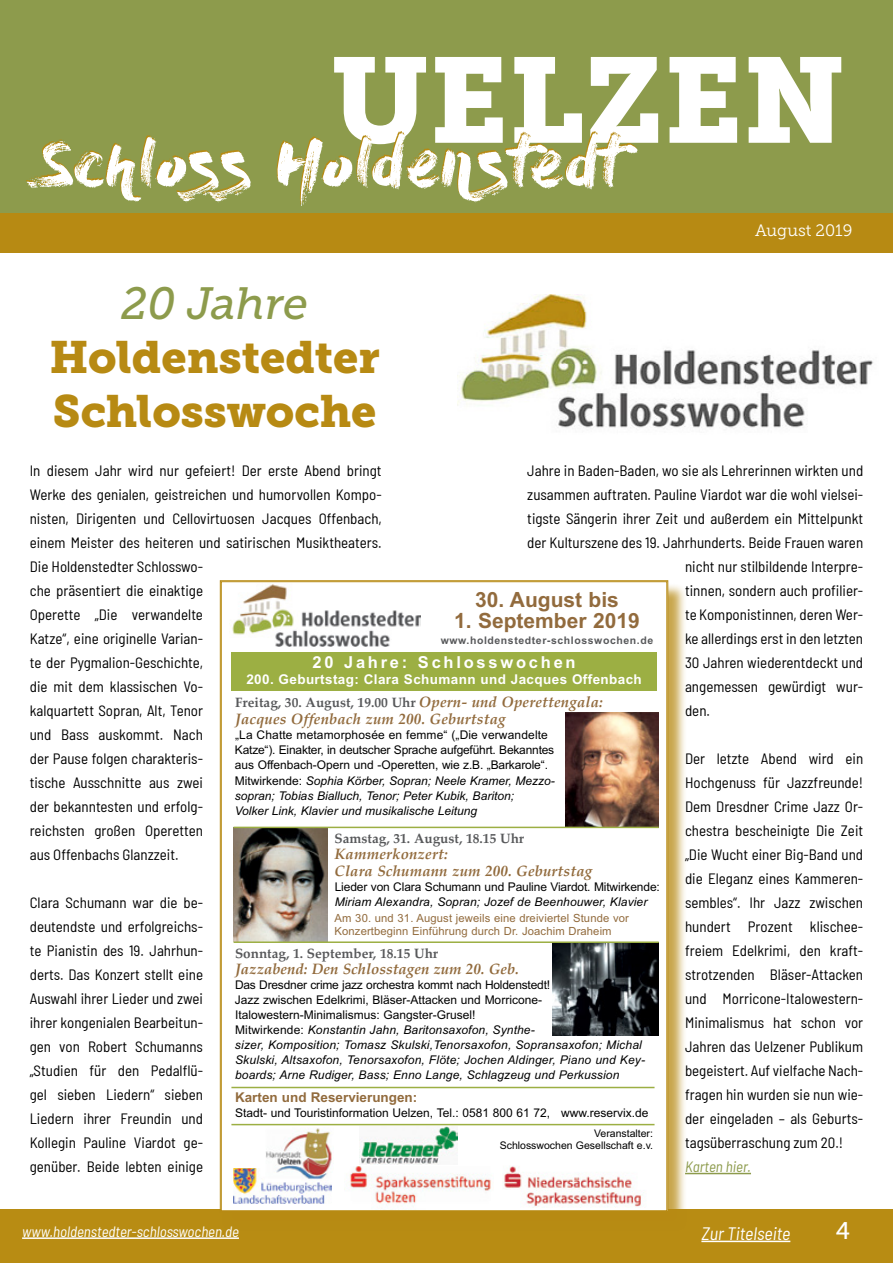
<style>
.page{position:relative;width:893px;height:1263px;background:#fff}
.page>*{position:absolute;margin:0;border:0;box-sizing:border-box;transform-origin:0 0}
.t1{font:600 120px "Lubalin Graph IT Cby BT";color:#fff}
.t2{font:120px "Museo Slab 900";color:#fff}
.t3{font:69px "Dry Brush";letter-spacing:-.025em;color:#fff}
.t4{font:45px/54px "Museo Slab 900";color:#b78a13}
.t5{font:italic 45px "Museo Slab 500";color:#8d9b4c}
.t6{font:24px "Museo Slab 500";color:#fff}
.t7{font:700 21px "Arial";color:#926b3d}
.t8{font:italic semi-condensed 18px "Barlow";color:#fff}
.t9{font:700 16.5px "Arial";letter-spacing:.165em;color:#fff}
.t10{font:16.5px "Museo Slab 300";color:#fff}
.t11{font:semi-condensed 15px/24px "Barlow";color:#000;text-align:justify}
.t12{font:italic 700 15px/16.5px "Palatino Linotype";letter-spacing:.01em;color:#926b3d}
.t13{font:italic semi-condensed 15px "Barlow";color:#fff}
.t14{font:italic semi-condensed 15px "Barlow";color:#8d9b4c}
.t15{font:700 13.5px "Palatino Linotype";color:#58595b}
.t16{font:700 13.5px "Arial";letter-spacing:.03em;color:#fff}
.t17{font:700 13.5px "Arial";color:#926b3d}
.t18{font:italic 12px/15px "Arial";letter-spacing:.01em;color:#000}
.t19{font:12px/15px "Arial";color:#000}
.t20{font:11.25px/13.5px "Arial";letter-spacing:.01em;color:#926b3d}
.t21{font:10.5px/12.6px "Arial";color:#000;text-align:right}
.t22{font:700 10.5px "Arial";letter-spacing:.055em;color:#58595b}
.s1{font-style:italic;font-size:15px;color:#926b3d}
.s2{font-style:normal}
</style>
<div class="page">
<div style="left:0;top:1209px;width:893px;height:54px;background:#b88c13"></div>
<hr style="left:22px;top:1237px;width:217px;height:2px;background:#fff">
<hr style="left:701px;top:1240px;width:89px;height:2px;background:#fff">
<div style="left:0;top:200px;width:893px;height:52px;background:#b78a13"></div>
<div style="left:0;top:0;width:893px;height:213px;background:#8d9b4c"></div>
<hr style="left:685px;top:1173px;width:66px;height:1px;background:#8d9b4c">
<div style="left:222px;top:583px;width:465px;height:648px;background:#b78a13;opacity:.75"></div>
<svg style="left:220px;top:580px;width:448px;height:632px"></svg>
<img style="left:457px;top:294px;width:417px;height:134px">
<h1 class="t1" style="left:333px;top:-3px;width:469px">UELZEN</h1>
<h2 class="t3" style="left:39px;top:122px;width:586px">Schloss Holdenstedt</h2>
<h1 class="t2" style="left:331px;top:31px;width:516px">UELZEN</h1>
<h3 class="t5" style="left:121px;top:278px;width:189px">20 Jahre</h3>
<h3 class="t4" style="left:49px;top:330px;width:332px">Holdenstedter<br>Schlosswoche</h3>
<p class="t10" style="left:755px;top:221px;width:99px">August 2019</p>
<p class="t11" style="left:30px;top:458px;width:353px;text-align:left">In diesem Jahr wird nur gefeiert! Der erste Abend bringt Werke des genialen, geistreichen und humorvollen Kompo&shy;nisten, Dirigenten und Cellovirtuosen Jacques Offenbach, einem Meister des heiteren und satirischen Musiktheaters.<br>Die Holdenstedter Schlosswo-<br>che präsentiert die einaktige<br>Operette „Die verwandelte<br>Katze“, eine originelle Varian-<br>te der Pygmalion-Geschichte,<br>die mit dem klassischen Vo-<br>kalquartett Sopran, Alt, Tenor<br>und Bass auskommt. Nach<br>der Pause folgen charakteris-<br>tische Ausschnitte aus zwei<br>der bekanntesten und erfolg-<br>reichsten großen Operetten<br>aus Offenbachs Glanzzeit.</p>
<p class="t11" style="left:30px;top:890px;width:175px">Clara Schumann war die be&shy;deutendste und erfolgreichs&shy;te Pianistin des 19. Jahrhun&shy;derts. Das Konzert stellt eine Auswahl ihrer Lieder und zwei ihrer kongenialen Bearbeitun&shy;gen von Robert Schumanns „Studien für den Pedalflü&shy;gel sieben Liedern“ sieben Liedern ihrer Freundin und Kollegin Pauline Viardot ge&shy;genüber. Beide lebten einige</p>
<p class="t11" style="left:527px;top:458px;width:337px">Jahre in Baden-Baden, wo sie als Lehrerinnen wirkten und</p>
<p class="t11" style="left:527px;top:482px;width:337px">zusammen auftraten. Pauline Viardot war die wohl vielsei-</p>
<p class="t11" style="left:527px;top:506px;width:337px">tigste Sängerin ihrer Zeit und außerdem ein Mittelpunkt</p>
<p class="t11" style="left:527px;top:530px;width:337px">der Kulturszene des 19. Jahrhunderts. Beide Frauen waren</p>
<p class="t11" style="left:685px;top:554px;width:180px">nicht nur stilbildende Interpre-</p>
<p class="t11" style="left:685px;top:578px;width:180px">tinnen, sondern auch profilier-</p>
<p class="t11" style="left:685px;top:602px;width:180px">te Komponistinnen, deren Wer-</p>
<p class="t11" style="left:685px;top:626px;width:180px">ke allerdings erst in den letzten</p>
<p class="t11" style="left:685px;top:650px;width:180px">30 Jahren wiederentdeckt und</p>
<p class="t11" style="left:685px;top:674px;width:180px">angemessen gewürdigt wur-</p>
<p class="t11" style="left:685px;top:698px;width:26px">den.</p>
<p class="t11" style="left:685px;top:746px;width:180px">Der letzte Abend wird ein Hochgenuss für Jazzfreunde!<br>Dem Dresdner Crime Jazz Or&shy;chestra bescheinigte Die Zeit „Die Wucht einer Big-Band und die Eleganz eines Kammeren&shy;sembles“. Ihr Jazz zwischen hundert Prozent klischee&shy;freiem Edelkrimi, den kraft&shy;strotzenden Bläser-Attacken und Morricone-Italowestern-Minimalismus hat schon vor Jahren das Uelzener Publikum begeistert. Auf vielfache Nach&shy;fragen hin wurden sie nun wie&shy;der eingeladen – als Geburts&shy;tagsüberraschung zum 20.!</p>
<p class="t14" style="left:685px;top:1156px;width:67px">Karten hier.</p>
<h3 class="t7" style="left:475px;top:585px;width:145px">30. August bis</h3>
<h3 class="t7" style="left:454px;top:606px;width:187px">1. September 2019</h3>
<p class="t22" style="left:441px;top:633px;width:214px">www.holdenstedter-schlosswochen.de</p>
<p class="t9" style="left:312px;top:651px;width:265px">20 Jahre: Schlosswochen</p>
<p class="t16" style="left:246px;top:671px;width:397px">200. Geburtstag: Clara Schumann und Jacques Offenbach</p>
<p class="t15" style="left:235px;top:693px;width:369px">Freitag, 30. August, 19.00 Uhr <span class="s1">Opern- und Operettengala:</span></p>
<p class="t12" style="left:235px;top:709px;width:272px">Jacques Offenbach zum 200. Geburtstag</p>
<p class="t19" style="left:235px;top:727px;width:321px">„La Chatte metamorphosée en femme“ („Die verwandelte<br>Katze“). Einakter, in deutscher Sprache aufgeführt. Bekanntes aus Offenbach-Opern und -Operetten, wie z.B. „Barkarole“.</p>
<p class="t18" style="left:235px;top:773px;width:322px"><span class="s2">Mitwirkende:</span> Sophia Körber, Sopran; Neele Kramer, Mezzo&shy;sopran; Tobias Bialluch, Tenor; Peter Kubik, Bariton;<br>Volker Link, Klavier und musikalische Leitung</p>
<p class="t15" style="left:335px;top:828px;width:191px">Samstag, 31. August, 18.15 Uhr</p>
<p class="t12" style="left:335px;top:845px;width:259px">Kammerkonzert:<br>Clara Schumann zum 200. Geburtstag</p>
<p class="t19" style="left:335px;top:879px;width:327px">Lieder von Clara Schumann und Pauline Viardot. Mitwirkende:</p>
<p class="t18" style="left:335px;top:894px;width:314px">Miriam Alexandra, Sopran; Jozef de Beenhouwer, Klavier</p>
<p class="t20" style="left:335px;top:911px;width:296px">Am 30. und 31. August jeweils eine dreiviertel Stunde vor<br>Konzertbeginn Einführung durch Dr. Joachim Draheim</p>
<p class="t15" style="left:235px;top:943px;width:205px">Sonntag, 1. September, 18.15 Uhr</p>
<p class="t12" style="left:235px;top:960px;width:285px">Jazzabend: Den Schlosstagen zum 20. Geb.</p>
<p class="t18" style="left:235px;top:977px;width:412px"><span class="s2">Das Dresdner crime jazz orchestra kommt nach Holdenstedt!<br>Jazz zwischen Edelkrimi, Bläser-Attacken und Morricone-Italowestern-Minimalismus: Gangster-Grusel!<br>Mitwirkende:</span> Konstantin Jahn, Baritonsaxofon, Synthe-<br>sizer, Komposition; Tomasz Skulski,Tenorsaxofon, Sopransaxofon; Michal Skulski, Altsaxofon, Tenorsaxofon, Flöte; Jochen Aldinger, Piano und Key&shy;boards; Arne Rudiger, Bass; Enno Lange, Schlagzeug und Perkussion</p>
<p class="t17" style="left:235px;top:1089px;width:184px">Karten und Reservierungen:</p>
<p class="t19" style="left:235px;top:1106px;width:415px">Stadt- und Touristinformation Uelzen, Tel.: 0581 800 61 72, www.reservix.de</p>
<p class="t21" style="left:500px;top:1127px;width:155px">Veranstalter:<br>Schlosswochen Gesellschaft e.v.</p>
<p class="t13" style="left:22px;top:1221px;width:218px">www.holdenstedter-schlosswochen.de</p>
<p class="t8" style="left:701px;top:1220px;width:90px">Zur Titelseite</p>
<h3 class="t6" style="left:836px;top:1217px;width:16px">4</h3>
</div>
